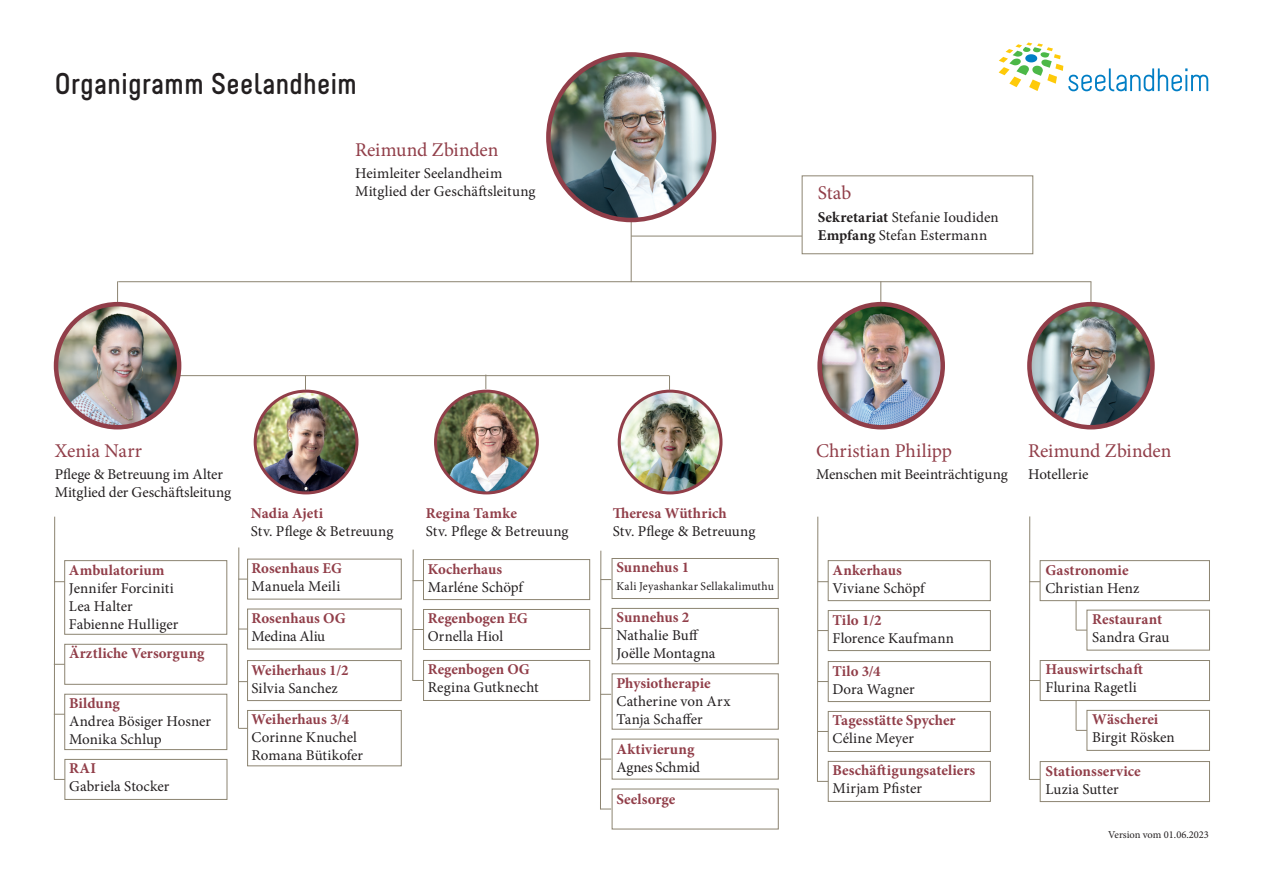
<style>
.page{position:relative;width:1263px;height:893px;background:#fff}
.page>*{position:absolute;margin:0;border:0;box-sizing:border-box;transform-origin:0 0}
.t1{font:700 30px "Melbourne";letter-spacing:-.015em;color:#231f20}
.t2{font:19.5px "Minion Pro";letter-spacing:-.005em;color:#913e49}
.t3{font:15px/18px "Minion Pro";color:#231f20}
.t4{font:700 15px "Minion Pro";letter-spacing:.005em;color:#913e49}
.t5{font:15px "Minion Pro";letter-spacing:.02em;color:#231f20}
.t6{font:12px "Minion Pro";letter-spacing:.025em;color:#231f20}
.t7{font:10.5px "Minion Pro";color:#231f20}
.s1{font-weight:700}
</style>
<div class="page">
<svg style="left:999px;top:43px;width:209px;height:48px"></svg>
<hr style="left:118px;top:281px;width:973px;height:1px;background:#8c8471">
<hr style="left:176px;top:375px;width:493px;height:1px;background:#8c8471">
<hr style="left:631px;top:103px;width:1px;height:179px;background:#8c8471">
<img style="left:548px;top:54px;width:166px;height:166px;border-radius:83px">
<div style="left:546px;top:52px;width:170px;height:170px;border:4px solid #913e49;border-radius:50%"></div>
<img style="left:255px;top:391px;width:102px;height:102px;border-radius:51px">
<div style="left:254px;top:390px;width:104px;height:104px;border:3px solid #913e49;border-radius:50%"></div>
<img style="left:435px;top:391px;width:102px;height:102px;border-radius:51px">
<div style="left:434px;top:390px;width:105px;height:104px;border:3px solid #913e49;border-radius:50%"></div>
<img style="left:619px;top:391px;width:102px;height:102px;border-radius:51px">
<div style="left:618px;top:390px;width:104px;height:104px;border:3px solid #913e49;border-radius:50%"></div>
<hr style="left:117px;top:281px;width:1px;height:34px;background:#8c8471">
<img style="left:56px;top:304px;width:123px;height:123px;border-radius:62px">
<div style="left:54px;top:302px;width:127px;height:127px;border:4px solid #913e49;border-radius:50%"></div>
<hr style="left:880px;top:281px;width:1px;height:34px;background:#8c8471">
<img style="left:820px;top:304px;width:123px;height:123px;border-radius:62px">
<div style="left:817px;top:302px;width:128px;height:127px;border:4px solid #913e49;border-radius:50%"></div>
<hr style="left:1090px;top:282px;width:1px;height:34px;background:#8c8471">
<img style="left:1029px;top:304px;width:123px;height:123px;border-radius:62px">
<div style="left:1027px;top:302px;width:128px;height:127px;border:4px solid #913e49;border-radius:50%"></div>
<hr style="left:817px;top:517px;width:1px;height:265px;background:#8c8471">
<hr style="left:1029px;top:516px;width:1px;height:264px;background:#8c8471">
<hr style="left:600px;top:551px;width:1px;height:258px;background:#8c8471">
<hr style="left:412px;top:550px;width:1px;height:131px;background:#8c8471">
<hr style="left:238px;top:547px;width:1px;height:181px;background:#8c8471">
<div style="left:828px;top:610px;width:163px;height:41px;border:1px solid #8c8471"></div>
<div style="left:64px;top:644px;width:163px;height:41px;border:1px solid #8c8471"></div>
<div style="left:612px;top:608px;width:167px;height:56px;border:1px solid #8c8471"></div>
<div style="left:423px;top:609px;width:167px;height:41px;border:1px solid #8c8471"></div>
<div style="left:247px;top:710px;width:155px;height:56px;border:1px solid #8c8471"></div>
<div style="left:828px;top:661px;width:163px;height:41px;border:1px solid #8c8471"></div>
<div style="left:64px;top:694px;width:163px;height:56px;border:1px solid #8c8471"></div>
<div style="left:612px;top:673px;width:167px;height:57px;border:1px solid #8c8471"></div>
<div style="left:423px;top:660px;width:167px;height:41px;border:1px solid #8c8471"></div>
<div style="left:247px;top:559px;width:155px;height:40px;border:1px solid #8c8471"></div>
<div style="left:828px;top:711px;width:163px;height:41px;border:1px solid #8c8471"></div>
<div style="left:612px;top:739px;width:167px;height:40px;border:1px solid #8c8471"></div>
<div style="left:828px;top:761px;width:163px;height:41px;border:1px solid #8c8471"></div>
<div style="left:828px;top:560px;width:163px;height:41px;border:1px solid #8c8471"></div>
<div style="left:64px;top:560px;width:163px;height:75px;border:1px solid #8c8471"></div>
<div style="left:612px;top:558px;width:167px;height:41px;border:1px solid #8c8471"></div>
<div style="left:423px;top:559px;width:167px;height:41px;border:1px solid #8c8471"></div>
<div style="left:247px;top:660px;width:155px;height:41px;border:1px solid #8c8471"></div>
<div style="left:1040px;top:660px;width:170px;height:41px;border:1px solid #8c8471"></div>
<div style="left:1086px;top:710px;width:124px;height:41px;border:1px solid #8c8471"></div>
<div style="left:1086px;top:610px;width:124px;height:40px;border:1px solid #8c8471"></div>
<div style="left:1040px;top:761px;width:170px;height:41px;border:1px solid #8c8471"></div>
<div style="left:1040px;top:560px;width:170px;height:41px;border:1px solid #8c8471"></div>
<hr style="left:631px;top:236px;width:171px;height:1px;background:#8c8471">
<div style="left:802px;top:175px;width:231px;height:79px;border:1px solid #8c8471"></div>
<svg style="left:1076px;top:701px;width:11px;height:30px"></svg>
<svg style="left:1076px;top:601px;width:11px;height:30px"></svg>
<svg style="left:305px;top:376px;width:1px;height:14px"></svg>
<svg style="left:485px;top:376px;width:1px;height:13px"></svg>
<svg style="left:669px;top:376px;width:1px;height:14px"></svg>
<div style="left:64px;top:759px;width:163px;height:41px;border:1px solid #8c8471"></div>
<hr style="left:54px;top:517px;width:1px;height:263px;background:#8c8471">
<h1 class="t1" style="left:54px;top:65px;width:305px">Organigramm Seelandheim</h1>
<h2 class="t2" style="left:355px;top:137px;width:145px">Reimund Zbinden</h2>
<p class="t3" style="left:355px;top:164px;width:182px">Heimleiter Seelandheim<br>Mitglied der Geschäftsleitung</p>
<h2 class="t2" style="left:818px;top:180px;width:35px">Stab</h2>
<p class="t3" style="left:818px;top:208px;width:182px"><span class="s1">Sekretariat</span> Stefanie Ioudiden<br><span class="s1">Empfang</span> Stefan Estermann</p>
<h2 class="t2" style="left:55px;top:438px;width:89px">Xenia Narr</h2>
<p class="t3" style="left:55px;top:466px;width:178px">Pflege &amp; Betreuung im Alter<br>Mitglied der Geschäftsleitung</p>
<p class="t4" style="left:69px;top:559px;width:97px">Ambulatorium</p>
<p class="t3" style="left:69px;top:579px;width:111px">Jennifer Forciniti<br>Lea Halter<br>Fabienne Hulliger</p>
<p class="t4" style="left:69px;top:643px;width:137px">Ärztliche Versorgung</p>
<p class="t4" style="left:69px;top:693px;width:52px">Bildung</p>
<p class="t3" style="left:69px;top:712px;width:144px">Andrea Bösiger Hosner<br>Monika Schlup</p>
<p class="t4" style="left:69px;top:758px;width:29px">RAI</p>
<p class="t3" style="left:69px;top:778px;width:102px">Gabriela Stocker</p>
<p class="t4" style="left:251px;top:502px;width:74px">Nadia Ajeti</p>
<p class="t3" style="left:251px;top:522px;width:144px">Stv. Pflege &amp; Betreuung</p>
<p class="t4" style="left:252px;top:558px;width:92px">Rosenhaus EG</p>
<p class="t3" style="left:252px;top:577px;width:90px">Manuela Meili</p>
<p class="t4" style="left:252px;top:608px;width:95px">Rosenhaus OG</p>
<p class="t3" style="left:252px;top:627px;width:75px">Medina Aliu</p>
<p class="t4" style="left:252px;top:659px;width:99px">Weiherhaus 1/2</p>
<p class="t3" style="left:252px;top:679px;width:88px">Silvia Sanchez</p>
<p class="t4" style="left:252px;top:709px;width:99px">Weiherhaus 3/4</p>
<p class="t3" style="left:252px;top:729px;width:113px">Corinne Knuchel<br>Romana Bütikofer</p>
<p class="t4" style="left:426px;top:502px;width:93px">Regina Tamke</p>
<p class="t3" style="left:426px;top:522px;width:144px">Stv. Pflege &amp; Betreuung</p>
<p class="t4" style="left:428px;top:558px;width:76px">Kocherhaus</p>
<p class="t3" style="left:428px;top:578px;width:97px">Marléne Schöpf</p>
<p class="t4" style="left:428px;top:608px;width:101px">Regenbogen EG</p>
<p class="t3" style="left:428px;top:628px;width:77px">Ornella Hiol</p>
<p class="t4" style="left:428px;top:659px;width:103px">Regenbogen OG</p>
<p class="t3" style="left:428px;top:679px;width:112px">Regina Gutknecht</p>
<p class="t4" style="left:613px;top:502px;width:116px">Theresa Wüthrich</p>
<p class="t3" style="left:613px;top:522px;width:144px">Stv. Pflege &amp; Betreuung</p>
<p class="t4" style="left:616px;top:557px;width:74px">Sunnehus 1</p>
<p class="t6" style="left:616px;top:579px;width:159px">Kali Jeyashankar Sellakalimuthu</p>
<p class="t4" style="left:616px;top:607px;width:74px">Sunnehus 2</p>
<p class="t3" style="left:616px;top:627px;width:101px">Nathalie Buff<br>Joëlle Montagna</p>
<p class="t4" style="left:616px;top:673px;width:96px">Physiotherapie</p>
<p class="t3" style="left:616px;top:692px;width:115px">Catherine von Arx<br>Tanja Schaffer</p>
<p class="t4" style="left:616px;top:739px;width:79px">Aktivierung</p>
<p class="t3" style="left:616px;top:758px;width:85px">Agnes Schmid</p>
<p class="t4" style="left:616px;top:789px;width:60px">Seelsorge</p>
<h2 class="t2" style="left:816px;top:438px;width:137px">Christian Philipp</h2>
<p class="t3" style="left:816px;top:466px;width:193px">Menschen mit Beeinträchtigung</p>
<h2 class="t2" style="left:1028px;top:438px;width:145px">Reimund Zbinden</h2>
<p class="t3" style="left:1028px;top:466px;width:62px">Hotellerie</p>
<p class="t4" style="left:832px;top:559px;width:71px">Ankerhaus</p>
<p class="t3" style="left:832px;top:579px;width:94px">Viviane Schöpf</p>
<p class="t4" style="left:1045px;top:559px;width:85px">Gastronomie</p>
<p class="t3" style="left:1045px;top:579px;width:96px">Christian Henz</p>
<p class="t4" style="left:832px;top:609px;width:51px">Tilo 1/2</p>
<p class="t3" style="left:832px;top:629px;width:123px">Florence Kaufmann</p>
<p class="t4" style="left:1092px;top:609px;width:71px">Restaurant</p>
<p class="t3" style="left:1092px;top:628px;width:79px">Sandra Grau</p>
<p class="t4" style="left:832px;top:660px;width:50px">Tilo 3/4</p>
<p class="t3" style="left:832px;top:680px;width:84px">Dora Wagner</p>
<p class="t4" style="left:832px;top:710px;width:125px">Tagesstätte Spycher</p>
<p class="t3" style="left:832px;top:730px;width:83px">Céline Meyer</p>
<p class="t4" style="left:1045px;top:659px;width:99px">Hauswirtschaft</p>
<p class="t5" style="left:1045px;top:678px;width:93px">Flurina Ragetli</p>
<p class="t4" style="left:1092px;top:709px;width:68px">Wäscherei</p>
<p class="t3" style="left:1092px;top:729px;width:84px">Birgit Rösken</p>
<p class="t4" style="left:832px;top:760px;width:144px">Beschäftigungsateliers</p>
<p class="t5" style="left:832px;top:778px;width:91px">Mirjam Pfister</p>
<p class="t4" style="left:1045px;top:760px;width:97px">Stationsservice</p>
<p class="t3" style="left:1045px;top:780px;width:75px">Luzia Sutter</p>
<p class="t7" style="left:1108px;top:827px;width:102px">Version vom 01.06.2023</p>
</div>
